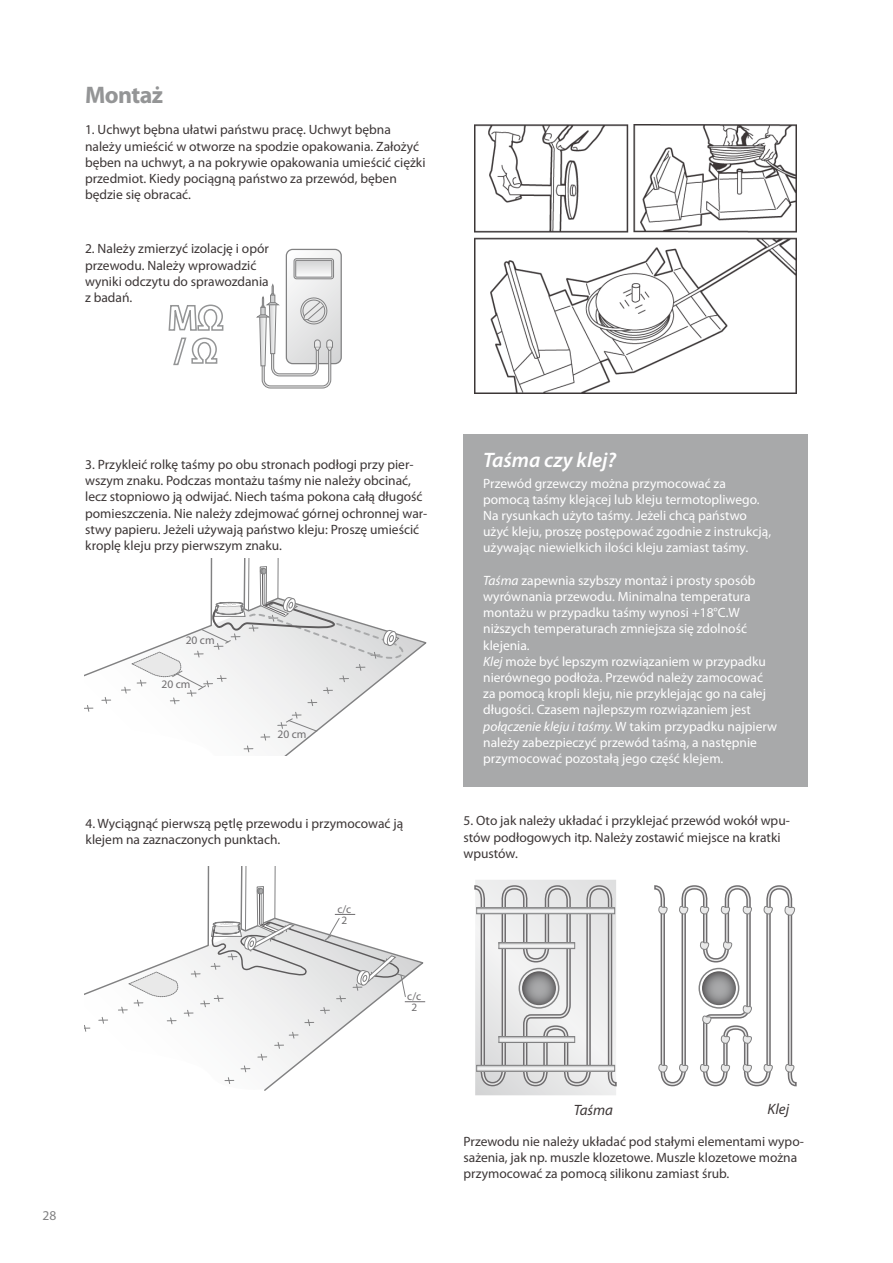
<style>
.page{position:relative;width:893px;height:1263px;background:#fff}
.page>*{position:absolute;margin:0;border:0;box-sizing:border-box;transform-origin:0 0}
.t1{font:700 24px "Myriad Pro";letter-spacing:-.025em;color:#949596}
.t2{font:italic 600 21px "Myriad Pro";color:#fff}
.t3{font:italic 15px "Myriad Pro";color:#3c3636}
.t4{font:13.5px/16.2px "Myriad Pro";color:#3c3636}
.t5{font:13.5px/16.2px "Myriad Pro";color:#fff}
.t6{font:13.5px "Myriad Pro";color:#818182}
.t7{font:11.55px "Myriad";color:#6f6d6f}
.t8{font:11.25px/11.2px "Myriad";color:#6f6d6f;text-align:center}
.s1{font-style:italic}
</style>
<div class="page">
<svg style="left:257px;top:249px;width:84px;height:139px"></svg>
<svg style="left:168px;top:304px;width:56px;height:62px"></svg>
<img style="left:475px;top:124px;width:322px;height:270px">
<svg style="left:85px;top:559px;width:342px;height:197px"></svg>
<div style="left:463px;top:434px;width:345px;height:353px;background:#a8a9aa"></div>
<svg style="left:85px;top:867px;width:341px;height:224px"></svg>
<svg style="left:474px;top:880px;width:143px;height:215px"></svg>
<svg style="left:654px;top:885px;width:143px;height:202px"></svg>
<h1 class="t1" style="left:85px;top:79px;width:79px">Montaż</h1>
<p class="t4" style="left:85px;top:122px;width:342px">1. Uchwyt bębna ułatwi państwu pracę. Uchwyt bębna należy umieścić w otworze na spodzie opakowania. Założyć bęben na uchwyt, a na pokrywie opakowania umieścić ciężki przedmiot. Kiedy pociągną państwo za przewód, bęben będzie się obracać.</p>
<p class="t4" style="left:85px;top:241px;width:185px">2. Należy zmierzyć izolację i opór przewodu. Należy wprowadzić wyniki odczytu do sprawozdania z badań.</p>
<p class="t4" style="left:85px;top:456px;width:344px">3. Przykleić rolkę taśmy po obu stronach podłogi przy pier&shy;wszym znaku. Podczas montażu taśmy nie należy obcinać, lecz stopniowo ją odwijać. Niech taśma pokona całą długość pomieszczenia. Nie należy zdejmować górnej ochronnej war&shy;stwy papieru. Jeżeli używają państwo kleju: Proszę umieścić kroplę kleju przy pierwszym znaku.</p>
<p class="t7" style="left:186px;top:634px;width:31px">20 cm</p>
<p class="t7" style="left:161px;top:678px;width:31px">20 cm</p>
<p class="t7" style="left:277px;top:728px;width:31px">20 cm</p>
<h2 class="t2" style="left:483px;top:446px;width:135px">Taśma czy klej?</h2>
<p class="t5" style="left:483px;top:475px;width:289px">Przewód grzewczy można przymocować za pomocą taśmy klejącej lub kleju termotopliwego.<br>Na rysunkach użyto taśmy. Jeżeli chcą państwo użyć kleju, proszę postępować zgodnie z instrukcją, używając niewielkich ilości kleju zamiast taśmy.</p>
<p class="t5" style="left:483px;top:572px;width:295px"><span class="s1">Taśma</span> zapewnia szybszy montaż i prosty sposób wyrównania przewodu. Minimalna temperatura montażu w przypadku taśmy wynosi +18°C.W niższych temperaturach zmniejsza się zdolność klejenia.<br><span class="s1">Klej</span> może być lepszym rozwiązaniem w przypadku nierównego podłoża. Przewód należy zamocować za pomocą kropli kleju, nie przyklejając go na całej długości. Czasem najlepszym rozwiązaniem jest <span class="s1">połączenie kleju i taśmy.</span> W takim przypadku najpierw należy zabezpieczyć przewód taśmą, a następnie przymocować pozostałą jego część klejem.</p>
<p class="t4" style="left:85px;top:815px;width:319px">4. Wyciągnąć pierwszą pętlę przewodu i przymocować ją klejem na zaznaczonych punktach.</p>
<p class="t4" style="left:463px;top:812px;width:328px">5. Oto jak należy układać i przyklejać przewód wokół wpu&shy;stów podłogowych itp. Należy zostawić miejsce na kratki wpustów.</p>
<p class="t8" style="left:337px;top:904px;width:15px">c/c<br>2</p>
<p class="t8" style="left:407px;top:991px;width:15px">c/c<br>2</p>
<p class="t6" style="left:43px;top:1207px;width:15px">28</p>
<p class="t3" style="left:574px;top:1100px;width:41px">Taśma</p>
<p class="t3" style="left:768px;top:1099px;width:23px">Klej</p>
<p class="t4" style="left:463px;top:1133px;width:342px">Przewodu nie należy układać pod stałymi elementami wypo&shy;sażenia, jak np. muszle klozetowe. Muszle klozetowe można przymocować za pomocą silikonu zamiast śrub.</p>
</div>
